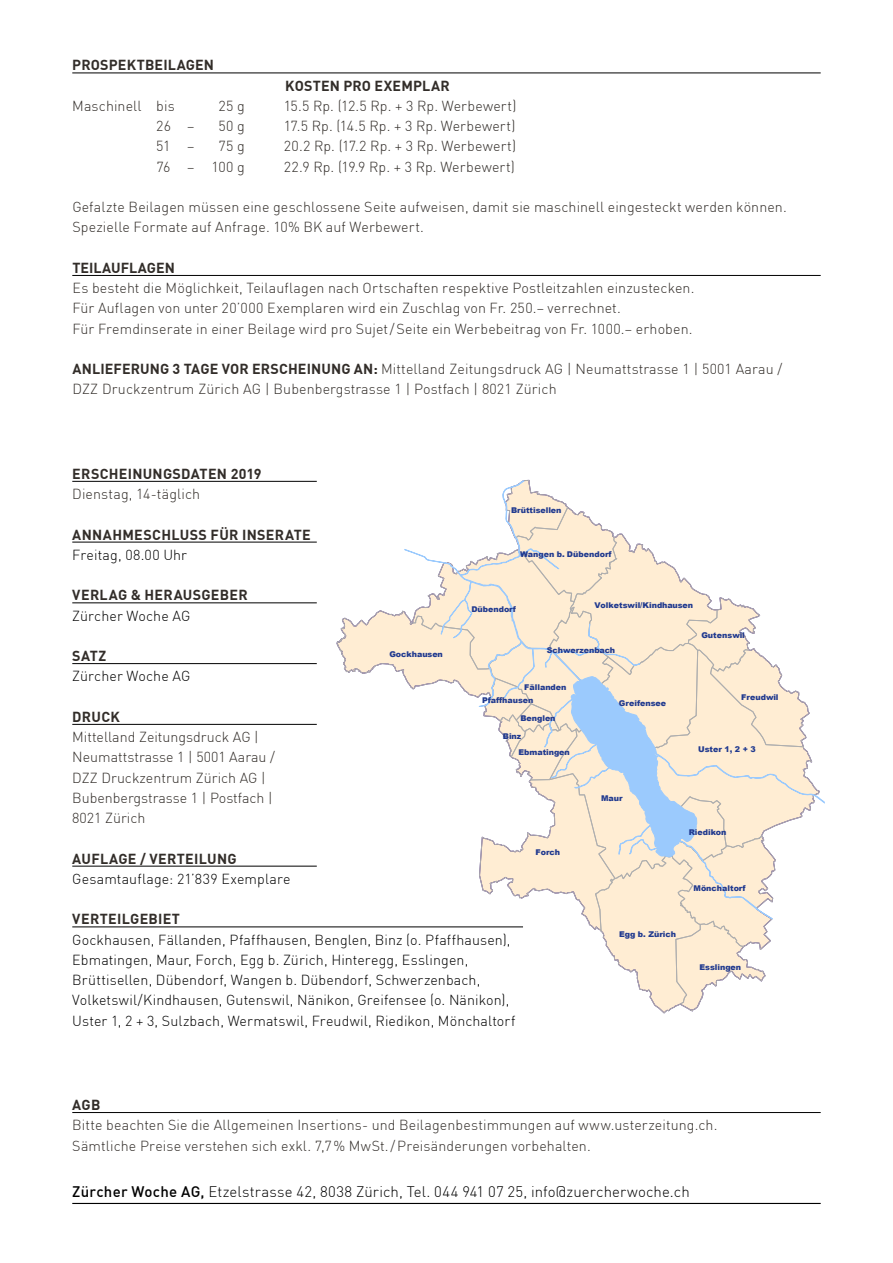
<style>
.page{position:relative;width:893px;height:1263px;background:#fff}
.page>*{position:absolute;margin:0;border:0;box-sizing:border-box;transform-origin:0 0}
.t1{font:300 15px "DIN Pro";letter-spacing:.005em;color:#000}
.t2{font:300 14.25px/20.2px "DIN Pro";letter-spacing:.01em;color:#322d29}
.t3{font:300 14.25px/20.2px "DIN Pro";letter-spacing:.01em;color:#000}
.t4{font:700 14.25px "DIN Pro";letter-spacing:.02em;color:#322d29}
.t5{font:700 14.25px "DIN Pro";color:#322d29}
.t6{font:900 7.95px/15.9px "Arial";color:#213a8f}
.s1{font-weight:700}
.s2{font-weight:500}
</style>
<div class="page">
<hr style="left:72px;top:1203px;width:749px;height:1px;background:#000">
<hr style="left:72px;top:73px;width:749px;height:1px;background:#000">
<hr style="left:72px;top:275px;width:749px;height:1px;background:#000">
<hr style="left:72px;top:1112px;width:749px;height:1px;background:#000">
<hr style="left:72px;top:481px;width:245px;height:1px;background:#000">
<hr style="left:72px;top:542px;width:245px;height:1px;background:#000">
<hr style="left:72px;top:602px;width:245px;height:1px;background:#000">
<hr style="left:72px;top:663px;width:245px;height:1px;background:#000">
<hr style="left:72px;top:724px;width:245px;height:1px;background:#000">
<hr style="left:72px;top:866px;width:245px;height:1px;background:#000">
<svg style="left:335px;top:479px;width:490px;height:535px"></svg>
<hr style="left:72px;top:926px;width:451px;height:1px;background:#000">
<p class="t4" style="left:72px;top:56px;width:143px">PROSPEKTBEILAGEN</p>
<p class="t4" style="left:285px;top:76px;width:166px">KOSTEN PRO EXEMPLAR</p>
<p class="t2" style="left:72px;top:95px;width:104px">Maschinell bis</p>
<p class="t2" style="left:219px;top:95px;width:28px">25 g</p>
<p class="t2" style="left:284px;top:95px;width:234px">15.5 Rp. (12.5 Rp. + 3 Rp. Werbewert)</p>
<p class="t2" style="left:156px;top:116px;width:40px">26 –</p>
<p class="t2" style="left:218px;top:116px;width:28px">50 g</p>
<p class="t2" style="left:284px;top:116px;width:233px">17.5 Rp. (14.5 Rp. + 3 Rp. Werbewert)</p>
<p class="t2" style="left:156px;top:136px;width:40px">51 –</p>
<p class="t2" style="left:219px;top:136px;width:28px">75 g</p>
<p class="t2" style="left:284px;top:136px;width:234px">20.2 Rp. (17.2 Rp. + 3 Rp. Werbewert)</p>
<p class="t2" style="left:156px;top:156px;width:90px">76 – 100 g</p>
<p class="t2" style="left:284px;top:156px;width:233px">22.9 Rp. (19.9 Rp. + 3 Rp. Werbewert)</p>
<p class="t2" style="left:72px;top:197px;width:716px">Gefalzte Beilagen müssen eine geschlossene Seite aufweisen, damit sie maschinell eingesteckt werden können.<br>Spezielle Formate auf Anfrage. 10% BK auf Werbewert.</p>
<p class="t5" style="left:72px;top:258px;width:104px">TEILAUFLAGEN</p>
<p class="t2" style="left:72px;top:278px;width:624px">Es besteht die Möglichkeit, Teilauflagen nach Ortschaften respektive Postleitzahlen einzustecken.<br>Für Auflagen von unter 20’000 Exemplaren wird ein Zuschlag von Fr. 250.– verrechnet.<br>Für Fremdinserate in einer Beilage wird pro Sujet/Seite ein Werbebeitrag von Fr. 1000.– erhoben.</p>
<p class="t2" style="left:72px;top:359px;width:711px"><span class="s1">ANLIEFERUNG 3 TAGE VOR ERSCHEINUNG AN:</span> Mittelland Zeitungsdruck AG | Neumattstrasse 1 | 5001 Aarau /<br>DZZ Druckzentrum Zürich AG | Bubenbergstrasse 1 | Postfach | 8021 Zürich</p>
<p class="t4" style="left:72px;top:464px;width:191px">ERSCHEINUNGSDATEN 2019</p>
<p class="t2" style="left:72px;top:484px;width:129px">Dienstag, 14-täglich</p>
<p class="t4" style="left:72px;top:525px;width:240px">ANNAHMESCHLUSS FÜR INSERATE</p>
<p class="t3" style="left:72px;top:544px;width:116px">Freitag, 08.00 Uhr</p>
<p class="t4" style="left:72px;top:586px;width:177px">VERLAG &amp; HERAUSGEBER</p>
<p class="t3" style="left:72px;top:605px;width:120px">Zürcher Woche AG</p>
<p class="t4" style="left:72px;top:646px;width:35px">SATZ</p>
<p class="t3" style="left:72px;top:666px;width:120px">Zürcher Woche AG</p>
<p class="t4" style="left:72px;top:707px;width:49px">DRUCK</p>
<p class="t2" style="left:72px;top:727px;width:204px">Mittelland Zeitungsdruck AG |<br>Neumattstrasse 1 | 5001 Aarau /<br>DZZ Druckzentrum Zürich AG |<br>Bubenbergstrasse 1 | Postfach |<br>8021 Zürich</p>
<p class="t4" style="left:72px;top:849px;width:166px">AUFLAGE / VERTEILUNG</p>
<p class="t3" style="left:72px;top:868px;width:220px">Gesamtauflage: 21’839 Exemplare</p>
<p class="t6" style="left:389px;top:646px;width:55px">Gockhausen</p>
<p class="t6" style="left:511px;top:502px;width:52px">Brüttisellen</p>
<p class="t6" style="left:520px;top:546px;width:93px">Wangen b. Dübendorf</p>
<p class="t6" style="left:471px;top:601px;width:46px">Dübendorf</p>
<p class="t6" style="left:594px;top:597px;width:100px">Volketswil/Kindhausen</p>
<p class="t6" style="left:547px;top:642px;width:70px">Schwerzenbach</p>
<p class="t6" style="left:701px;top:626px;width:45px">Gutenswil</p>
<p class="t6" style="left:482px;top:680px;width:86px;line-height:12.9px;text-indent:42px">Fällanden<br>Pfaffhausen</p>
<p class="t6" style="left:520px;top:710px;width:37px">Benglen</p>
<p class="t6" style="left:619px;top:695px;width:48px">Greifensee</p>
<p class="t6" style="left:741px;top:689px;width:39px">Freudwil</p>
<p class="t6" style="left:518px;top:728px;width:53px;text-indent:-16px">Binz<br>Ebmatingen</p>
<p class="t6" style="left:535px;top:844px;width:26px">Forch</p>
<p class="t6" style="left:601px;top:790px;width:23px">Maur</p>
<p class="t6" style="left:698px;top:741px;width:59px">Uster 1, 2 + 3</p>
<p class="t6" style="left:689px;top:824px;width:39px">Riedikon</p>
<p class="t6" style="left:693px;top:880px;width:53px">Mönchaltorf</p>
<p class="t4" style="left:72px;top:910px;width:109px">VERTEILGEBIET</p>
<p class="t3" style="left:72px;top:929px;width:445px">Gockhausen, Fällanden, Pfaffhausen, Benglen, Binz (o. Pfaffhausen), Ebmatingen, Maur, Forch, Egg b. Zürich, Hinteregg, Esslingen, Brüttisellen, Dübendorf, Wangen b. Dübendorf, Schwerzenbach, Volketswil/Kindhausen, Gutenswil, Nänikon, Greifensee (o. Nänikon), Uster 1, 2 + 3, Sulzbach, Wermatswil, Freudwil, Riedikon, Mönchaltorf</p>
<p class="t6" style="left:619px;top:926px;width:59px">Egg b. Zürich</p>
<p class="t6" style="left:699px;top:958px;width:43px">Esslingen</p>
<p class="t4" style="left:72px;top:1095px;width:30px">AGB</p>
<p class="t2" style="left:72px;top:1115px;width:647px">Bitte beachten Sie die Allgemeinen Insertions- und Beilagenbestimmungen auf www.usterzeitung.ch.<br>Sämtliche Preise verstehen sich exkl. 7,7% MwSt./Preisänderungen vorbehalten.</p>
<p class="t1" style="left:72px;top:1182px;width:619px"><span class="s2">Zürcher Woche AG,</span> Etzelstrasse 42, 8038 Zürich, Tel. 044 941 07 25, info@zuercherwoche.ch</p>
</div>
